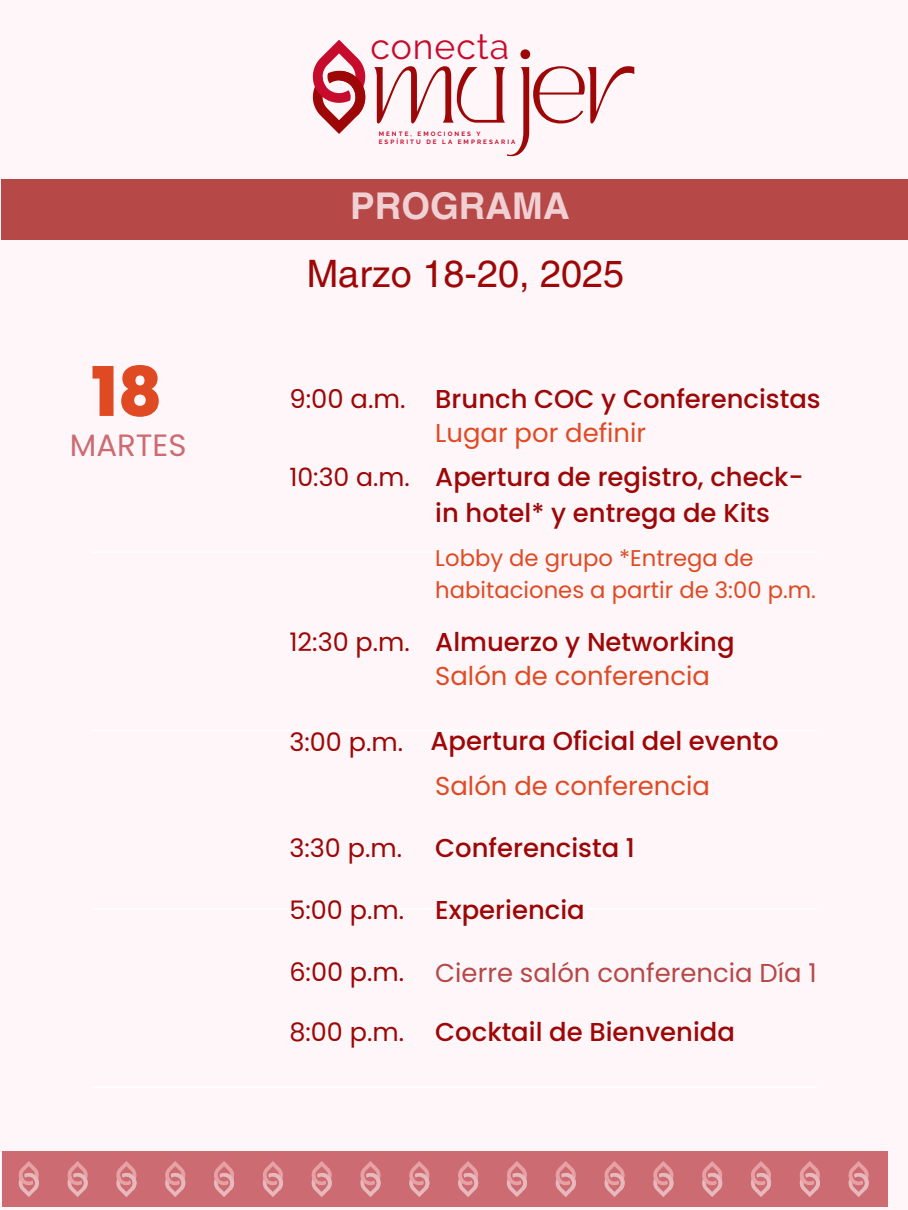
<style>
.page{position:relative;width:908px;height:1210px;background:#fff}
.page>*{position:absolute;margin:0;border:0;box-sizing:border-box;transform-origin:0 0}
.t1{font:83.54px "TANMIGNON DISPLAY";letter-spacing:-.05em;color:#9d0707}
.t2{font:800 68.25px "Poppins";color:#e04a23}
.t3{font:37.8px "Helvetica LT Pro";color:#9d0707}
.t4{font:700 36.89px "Helvetica LT Pro";color:#f1d0d4}
.t5{font:35.45px "Raleway";letter-spacing:.025em;color:#c60b2c}
.t6{font:30.8px "Poppins";color:#cd6b72}
.t7{font:500 25.87px/36px "Poppins";color:#9d0707}
.t8{font:25.87px "Poppins";color:#e04a23}
.t9{font:25.87px "Poppins";color:#b64847}
.t10{font:25.87px "Poppins";color:#9d0707}
.t11{font:25.52px "Poppins";color:#9d0707}
.t12{font:25.2px "Poppins";color:#9d0707}
.t13{font:22.71px/31.8px "Poppins";color:#e04a23}
.t14{font:700 6.23px/8.3px "Raleway";letter-spacing:.33em;color:#c60b2c}
</style>
<div class="page">
<div style="left:0;top:0;width:907px;height:1210px;background:#fff6f9"></div>
<hr style="left:91px;top:551px;width:725px;height:2px;background:#fff">
<hr style="left:91px;top:730px;width:725px;height:1px;background:#fff">
<hr style="left:91px;top:908px;width:725px;height:1px;background:#fff">
<hr style="left:91px;top:1086px;width:725px;height:1px;background:#fff">
<div style="left:2px;top:179px;width:905px;height:61px;background:#b64847"></div>
<div style="left:2px;top:1151px;width:885px;height:55px;background:#cd6b72"></div>
<svg style="left:848px;top:1161px;width:20px;height:36px"></svg>
<svg style="left:799px;top:1161px;width:20px;height:36px"></svg>
<svg style="left:751px;top:1161px;width:19px;height:36px"></svg>
<svg style="left:702px;top:1161px;width:20px;height:36px"></svg>
<svg style="left:653px;top:1161px;width:20px;height:36px"></svg>
<svg style="left:604px;top:1161px;width:20px;height:36px"></svg>
<svg style="left:555px;top:1161px;width:20px;height:36px"></svg>
<svg style="left:507px;top:1161px;width:20px;height:36px"></svg>
<svg style="left:458px;top:1161px;width:20px;height:36px"></svg>
<svg style="left:409px;top:1161px;width:20px;height:36px"></svg>
<svg style="left:360px;top:1161px;width:20px;height:36px"></svg>
<svg style="left:311px;top:1161px;width:20px;height:36px"></svg>
<svg style="left:263px;top:1161px;width:20px;height:36px"></svg>
<svg style="left:214px;top:1161px;width:20px;height:36px"></svg>
<svg style="left:165px;top:1161px;width:20px;height:36px"></svg>
<svg style="left:116px;top:1161px;width:20px;height:36px"></svg>
<svg style="left:67px;top:1161px;width:21px;height:36px"></svg>
<svg style="left:19px;top:1161px;width:20px;height:36px"></svg>
<svg style="left:313px;top:40px;width:52px;height:94px"></svg>
<h5 class="t2" style="left:91px;top:344px;width:72px">18</h5>
<p class="t6" style="left:70px;top:423px;width:118px">MARTES</p>
<h5 class="t5" style="left:370px;top:26px;width:140px">conecta</h5>
<h5 class="t1" style="left:371px;top:38px;width:266px">MUJER</h5>
<h5 class="t14" style="left:426px;top:129px;width:46px;text-indent:-9px">E M O C I O N E S<br>D E</h5>
<h5 class="t14" style="left:378px;top:129px;width:44px">M E N T E ,<br>E S P Í R I T U</h5>
<h5 class="t14" style="left:476px;top:129px;width:6px">Y</h5>
<h5 class="t14" style="left:442px;top:137px;width:11px">L A</h5>
<h5 class="t14" style="left:457px;top:137px;width:59px">E M PRESARI A</h5>
<h4 class="t4" style="left:350px;top:192px;width:221px">PROGRAMA</h4>
<h2 class="t3" style="left:307px;top:259px;width:319px">Marzo 18-20, 2025</h2>
<h2 class="t10" style="left:289px;top:381px;width:118px">9:00 a.m.</h2>
<p class="t12" style="left:289px;top:459px;width:122px">10:30 a.m.</p>
<p class="t7" style="left:435px;top:381px;width:387px">Brunch COC y Conferencistas</p>
<h3 class="t8" style="left:435px;top:414px;width:212px">Lugar por definir</h3>
<h1 class="t7" style="left:435px;top:459px;width:370px">Apertura de registro, check&shy;in hotel* y entrega de Kits</h1>
<h5 class="t13" style="left:435px;top:542px;width:382px">Lobby de grupo *Entrega de habitaciones a partir de 3:00 p.m.</h5>
<h5 class="t11" style="left:289px;top:624px;width:122px">12:30 p.m.</h5>
<h5 class="t7" style="left:435px;top:624px;width:301px">Almuerzo y Networking</h5>
<h4 class="t8" style="left:435px;top:657px;width:276px">Salón de conferencia</h4>
<h5 class="t11" style="left:289px;top:724px;width:115px">3:00 p.m.</h5>
<h6 class="t7" style="left:430px;top:723px;width:349px">Apertura Oficial del evento</h6>
<h4 class="t8" style="left:435px;top:768px;width:276px">Salón de conferencia</h4>
<h4 class="t11" style="left:289px;top:830px;width:114px">3:30 p.m.</h4>
<h5 class="t7" style="left:435px;top:830px;width:201px">Conferencista 1</h5>
<h5 class="t11" style="left:289px;top:892px;width:116px">5:00 p.m.</h5>
<h5 class="t7" style="left:435px;top:892px;width:151px">Experiencia</h5>
<h5 class="t11" style="left:289px;top:954px;width:116px">6:00 p.m.</h5>
<h4 class="t9" style="left:435px;top:954px;width:383px">Cierre salón conferencia Día 1</h4>
<h5 class="t11" style="left:289px;top:1014px;width:116px">8:00 p.m.</h5>
<h4 class="t7" style="left:435px;top:1014px;width:301px">Cocktail de Bienvenida</h4>
</div>
